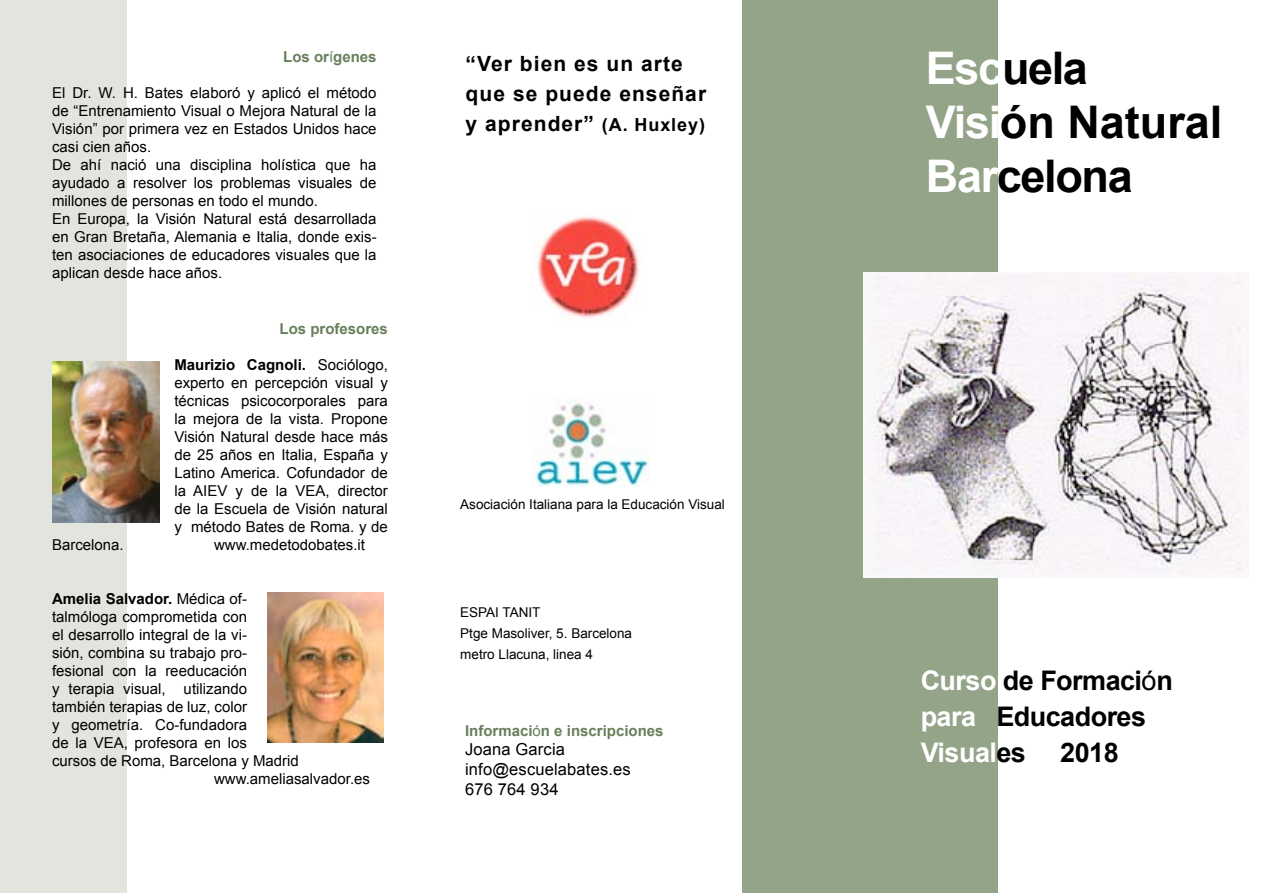
<style>
.page{position:relative;width:1263px;height:893px;background:#fff}
.page>*{position:absolute;margin:0;border:0;box-sizing:border-box;transform-origin:0 0}
.t1{font:700 45px/54px "Arial";letter-spacing:-.03em;color:#000}
.t2{font:700 27px/36px "Arial";letter-spacing:-.02em;color:#000}
.t3{font:700 21px/30px "Arial";letter-spacing:.05em;color:#000}
.t4{font:16.5px/19.8px "Arial";letter-spacing:.01em;color:#000}
.t5{font:15px/18px "Arial";color:#000}
.t6{font:700 15px "Arial";color:#677f5a}
.t7{font:700 15px "Arial";color:#000}
.t8{font:13.5px/21px "Arial";color:#000}
.s1{font-weight:400}
.s2{font-weight:700}
.s3{font-size:18px}
.s4{color:#fff}
</style>
<div class="page">
<div style="left:742px;top:0;width:255px;height:893px;background:#93a489"></div>
<div style="left:0;top:0;width:127px;height:893px;background:#e1e5dd"></div>
<img style="left:52px;top:361px;width:107px;height:162px">
<img style="left:532px;top:401px;width:117px;height:85px">
<img style="left:863px;top:272px;width:385px;height:305px">
<img style="left:268px;top:593px;width:116px;height:149px">
<img style="left:537px;top:216px;width:103px;height:102px">
<p class="t6" style="left:283px;top:47px;width:95px">Los or<span class="s1">í</span>genes</p>
<p class="t5" style="left:52px;top:84px;width:326px">El Dr. W. H. Bates elaboró y aplicó el método de “Entrenamiento Visual o Mejora Natural de la Visión” por primera vez en Estados Unidos hace casi cien años.<br>De ahí nació una disciplina holística que ha ayudado a resolver los problemas visuales de millones de personas en todo el mundo.<br>En Europa, la Visión Natural está desarrollada en Gran Bretaña, Alemania e Italia, donde exis&shy;ten asociaciones de educadores visuales que la aplican desde hace años.</p>
<p class="t6" style="left:279px;top:319px;width:110px">Los profesores</p>
<p class="t5" style="left:174px;top:356px;width:215px;text-align:justify"><span class="s2">Maurizio Cagnoli.</span> Sociólogo, experto en percepción visual y técnicas psicocorporales para la mejora de la vista. Propone Visión Natural desde hace más de 25 años en Italia, España y Latino America. Cofundador de la AIEV y de la VEA, director de la Escuela de Visión natural y método Bates de Roma. y de</p>
<p class="t5" style="left:52px;top:536px;width:73px">Barcelona.</p>
<p class="t5" style="left:214px;top:536px;width:152px">www.medetodobates.it</p>
<p class="t7" style="left:52px;top:589px;width:196px">Amelia Salvador. <span class="s1">Médica of-</span></p>
<p class="t5" style="left:52px;top:608px;width:196px">talmóloga comprometida con</p>
<p class="t5" style="left:52px;top:626px;width:196px">el desarrollo integral de la vi-</p>
<p class="t5" style="left:52px;top:644px;width:196px">sión, combina su trabajo pro-</p>
<p class="t5" style="left:52px;top:662px;width:196px">fesional con la reeducación</p>
<p class="t5" style="left:52px;top:680px;width:196px">y terapia visual, utilizando</p>
<p class="t5" style="left:52px;top:698px;width:196px">también terapias de luz, color</p>
<p class="t5" style="left:52px;top:716px;width:196px">y geometría. Co-fundadora</p>
<p class="t5" style="left:52px;top:734px;width:196px">de la VEA, profesora en los</p>
<p class="t5" style="left:52px;top:752px;width:248px">cursos de Roma, Barcelona y Madrid</p>
<p class="t5" style="left:214px;top:770px;width:157px">www.ameliasalvador.es</p>
<h3 class="t3" style="left:466px;top:49px;width:242px">“Ver bien es un arte que se puede enseñar y aprender” <span class="s3">(A. Huxley)</span></h3>
<p class="t8" style="left:460px;top:494px;width:266px">Asociación Italiana para la Educación Visual</p>
<p class="t8" style="left:460px;top:601px;width:173px">ESPAI TANIT<br>Ptge Masoliver, 5. Barcelona metro Llacuna, linea 4</p>
<p class="t6" style="left:465px;top:720px;width:200px">Informaci<span class="s1">ó</span>n e inscripciones</p>
<p class="t4" style="left:465px;top:740px;width:167px">Joana Garcia info@escuelabates.es<br>676 764 934</p>
<h1 class="t1" style="left:926px;top:43px;width:325px"><span class="s4">Esc</span>uela<br><span class="s4">Visi</span>ón Natural<span class="s4">n<br>Bar</span>celona</h1>
<h2 class="t2" style="left:921px;top:664px;width:254px"><span class="s4">Curso</span> de Formaci<span class="s1">ó</span>n <span class="s4">para</span> Educadores<br><span class="s4">Visual</span>es</h2>
<h2 class="t2" style="left:1060px;top:736px;width:60px">2018</h2>
</div>
